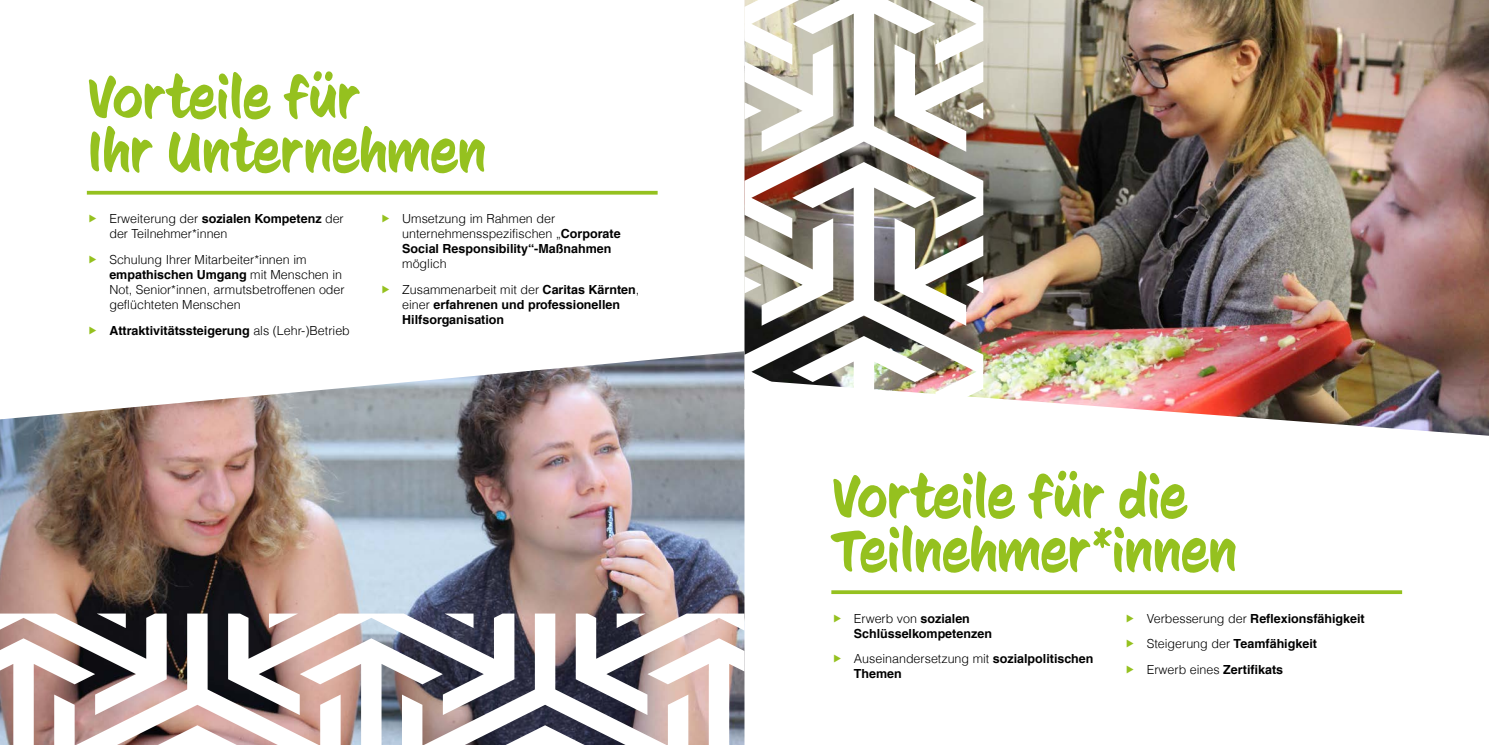
<style>
.page{position:relative;width:1489px;height:745px;background:#fff}
.page>*{position:absolute;margin:0;border:0;box-sizing:border-box;transform-origin:0 0}
.t1{font:57.5px/53.8px "CC Sign Language";color:#95c11f}
.t2{font:300 12.5px/15px "Helveticafor Caritas";color:#000}
.t3{font:700 12.5px/15px "Helveticafor Caritas";color:#000}
.s1{font-weight:700}
.s2{font-weight:300}
</style>
<div class="page">
<img style="left:983px;top:0;width:505px;height:435px">
<img style="left:0;top:351px;width:744px;height:262px">
<hr style="left:831px;top:590px;width:570px;height:3px;background:#95c11f">
<hr style="left:87px;top:191px;width:570px;height:3px;background:#95c11f">
<svg style="left:744px;top:0;width:239px;height:436px"></svg>
<img style="left:744px;top:162px;width:239px;height:250px">
<svg style="left:0;top:613px;width:744px;height:131px"></svg>
<h1 class="t1" style="left:87px;top:71px;width:401px">Vorteile für<br>Ihr Unternehmen</h1>
<p class="t2" style="left:109px;top:211px;width:236px">Erweiterung der <span class="s1">sozialen Kompetenz</span> der der Teilnehmer*innen</p>
<p class="t2" style="left:109px;top:251px;width:237px">Schulung Ihrer Mitarbeiter*innen im <span class="s1">empathischen Umgang</span> mit Menschen in Not, Senior*innen, armutsbetroffenen oder geflüchteten Menschen</p>
<p class="t3" style="left:109px;top:322px;width:242px">Attraktivitätssteigerung <span class="s2">als (Lehr-)Betrieb</span></p>
<p class="t2" style="left:402px;top:211px;width:220px">Umsetzung im Rahmen der unternehmensspezifischen „<span class="s1">Corporate<br>Social Responsibility“-Maßnahmen</span></p>
<p class="t2" style="left:402px;top:250px;width:238px;line-height:25.6px">möglich<br>Zusammenarbeit mit der <span class="s1">Caritas Kärnten</span>,</p>
<p class="t3" style="left:402px;top:297px;width:219px"><span class="s2">einer</span> erfahrenen und professionellen<br>Hilfsorganisation</p>
<h1 class="t1" style="left:831px;top:470px;width:407px">Vorteile für die<br>Teilnehmer*innen</h1>
<p class="t3" style="left:853px;top:610px;width:140px"><span class="s2">Erwerb von</span> sozialen<br>Schlüsselkompetenzen</p>
<p class="t3" style="left:853px;top:651px;width:241px"><span class="s2">Auseinandersetzung mit</span> sozialpolitischen<br>Themen</p>
<p class="t3" style="left:1146px;top:605px;width:219px;line-height:25.6px"><span class="s2">Verbesserung der</span> Reflexionsfähigkeit<br><span class="s2">Steigerung der</span> Teamfähigkeit<br><span class="s2">Erwerb eines</span> Zertifikats</p>
</div>
